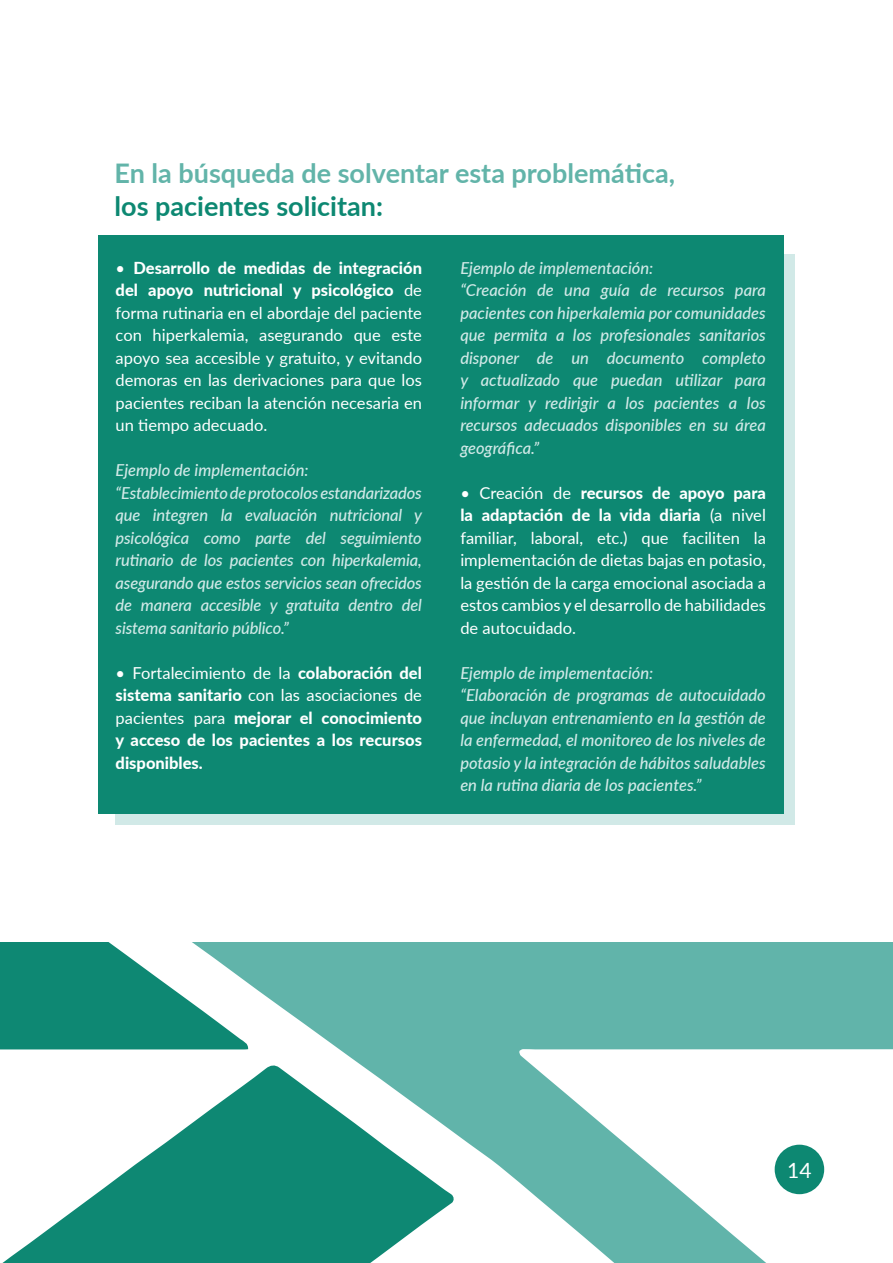
<style>
.page{position:relative;width:893px;height:1263px;background:#fff}
.page>*{position:absolute;margin:0;border:0;box-sizing:border-box;transform-origin:0 0}
.t1{font:700 27px "Lato";color:#62b4a9}
.t2{font:700 27px "Lato";color:#0d8872}
.t3{font:21px "Lato";color:#fff}
.t4{font:italic 500 16.5px/22.5px "Lato";color:#d1e9e7;text-align:justify}
.t5{font:16.5px/22.5px "Lato";color:#fff;text-align:justify}
.t6{font:900 16.5px/22.5px "Lato";color:#fff;text-align:justify}
.s1{font-weight:900}
.s2{font-weight:400}
</style>
<div class="page">
<div style="left:116px;top:254px;width:679px;height:571px;background:#d1e9e7"></div>
<div style="left:98px;top:235px;width:686px;height:579px;background:#0d8872"></div>
<svg style="left:0;top:942px;width:893px;height:321px;fill:#61b4aa"></svg>
<svg style="left:0;top:1064px;width:454px;height:199px;fill:#0e8873"></svg>
<svg style="left:0;top:942px;width:248px;height:107px"></svg>
<p class="t1" style="left:115px;top:154px;width:562px">En la búsqueda de solventar esta problemática,</p>
<p class="t2" style="left:115px;top:186px;width:270px">los pacientes solicitan:</p>
<p class="t5" style="left:116px;top:256px;width:308px">• <span class="s1">Desarrollo de medidas de integración del apoyo nutricional y psicológico</span> de forma rutinaria en el abordaje del paciente con hiperkalemia, asegurando que este apoyo sea accesible y gratuito, y evitando demoras en las derivaciones para que los pacientes reciban la atención necesaria en un tiempo adecuado.</p>
<p class="t4" style="left:116px;top:458px;width:195px">Ejemplo de implementación:</p>
<p class="t4" style="left:116px;top:481px;width:308px">“Establecimiento de protocolos estandarizados que integren la evaluación nutricional y psicológica como parte del seguimiento rutinario de los pacientes con hiperkalemia, asegurando que estos servicios sean ofrecidos de manera accesible y gratuita dentro del sistema sanitario público.”</p>
<p class="t6" style="left:116px;top:661px;width:308px"><span class="s2">• Fortalecimiento de la</span> colaboración del sistema sanitario <span class="s2">con las asociaciones de pacientes para</span> mejorar el conocimiento y acceso de los pacientes a los recursos disponibles.</p>
<p class="t4" style="left:460px;top:256px;width:195px">Ejemplo de implementación:</p>
<p class="t4" style="left:460px;top:278px;width:307px">“Creación de una guía de recursos para pacientes con hiperkalemia por comunidades que permita a los profesionales sanitarios disponer de un documento completo y actualizado que puedan utilizar para informar y redirigir a los pacientes a los recursos adecuados disponibles en su área geográfica.”</p>
<p class="t5" style="left:460px;top:481px;width:307px">• Creación de <span class="s1">recursos de apoyo para la adaptación de la vida diaria</span> (a nivel familiar, laboral, etc.) que faciliten la implementación de dietas bajas en potasio, la gestión de la carga emocional asociada a estos cambios y el desarrollo de habilidades de autocuidado.</p>
<p class="t4" style="left:460px;top:661px;width:195px">Ejemplo de implementación:</p>
<p class="t4" style="left:460px;top:683px;width:307px">“Elaboración de programas de autocuidado que incluyan entrenamiento en la gestión de la enfermedad, el monitoreo de los niveles de potasio y la integración de hábitos saludables en la rutina diaria de los pacientes.”</p>
<p class="t3" style="left:787px;top:1155px;width:26px">14</p>
</div>
